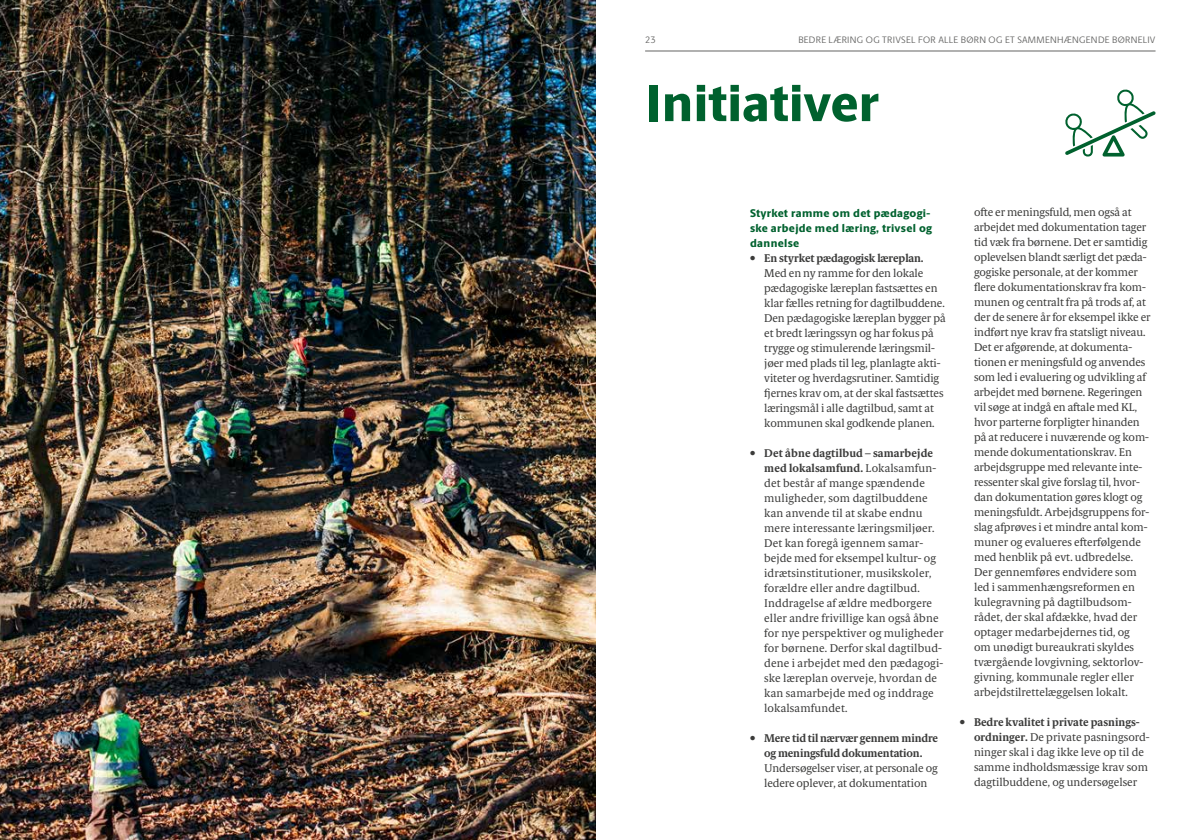
<style>
.page{position:relative;width:1191px;height:840px;background:#fff}
.page>*{position:absolute;margin:0;border:0;box-sizing:border-box;transform-origin:0 0}
.t1{font:800 52.5px "Berlingske Sans";letter-spacing:-.005em;color:#00612e}
.t2{font:11.25px/15px "Berlingske Serif Text";letter-spacing:-.01em;color:#3b3b3a}
.t3{font:11.25px/15px "Berlingske Serif Text";letter-spacing:.01em;color:#3b3b3a}
.t4{font:800 11.25px/15px "Berlingske Sans";letter-spacing:.03em;color:#00612e}
.t5{font:700 11.25px/15px "Berlingske Serif Text";letter-spacing:-.01em;color:#3b3b3a;text-align:center}
.t6{font:9.38px "Berlingske Sans";letter-spacing:.035em;color:#636362}
.s1{font-weight:700}
.s2{font-weight:400}
</style>
<div class="page">
<img style="left:0;top:0;width:595px;height:840px">
<svg style="left:1065px;top:89px;width:90px;height:67px"></svg>
<hr style="left:645px;top:51px;width:510px;height:1px;background:#636362">
<p class="t6" style="left:645px;top:33px;width:12px">23</p>
<p class="t6" style="left:798px;top:33px;width:358px">BEDRE LÆRING OG TRIVS EL FOR ALLE BØ RN OG ET SAMMEN-HÆNGENDE BØ RNELIV</p>
<h1 class="t1" style="left:645px;top:64px;width:235px">Initiativer</h1>
<p class="t4" style="left:750px;top:205px;width:183px">Styrket ramme om det pædagogi&shy;ske arbejde med læring, trivsel og dannelse</p>
<p class="t2" style="left:764px;top:250px;width:183px;text-indent:-14px">• <span class="s1">En styrket pædagogisk læreplan.<br></span>Med en ny ramme for den lokale pædagogiske læreplan fastsættes en klar fælles retning for dagtilbuddene.<br>Den pædagogiske læreplan bygger på et bredt læringssyn og har fokus på trygge og stimulerende læringsmil&shy;jøer med plads til leg, planlagte akti&shy;viteter og hverdagsrutiner. Samtidig fjernes krav om, at der skal fastsættes læringsmål i alle dagtilbud, samt at kommunen skal godkende planen.</p>
<p class="t3" style="left:764px;top:445px;width:181px;text-indent:-14px">• <span class="s1">Det åbne dagtilbud – samarbejde med lokalsamfund.</span> Lokalsamfun&shy;det består af mange spændende muligheder, som dagtilbuddene kan anvende til at skabe endnu mere interessante læringsmiljøer.<br>Det kan foregå igennem samar&shy;bejde med for eksempel kultur- og idrætsinstitutioner, musikskoler, forældre eller andre dagtilbud.<br>Inddragelse af ældre medborgere eller andre frivillige kan også åbne for nye perspektiver og muligheder for børnene. Derfor skal dagtilbud&shy;dene i arbejdet med den pædagogi&shy;ske læreplan overveje, hvordan de kan samarbejde med og inddrage lokalsamfundet.</p>
<p class="t5" style="left:750px;top:730px;width:189px"><span class="s2">•</span> Mere tid til nærvær gennem mindre og meningsfuld dokumentation.</p>
<p class="t2" style="left:764px;top:760px;width:175px">Undersøgelser viser, at personale og ledere oplever, at dokumentation</p>
<p class="t2" style="left:974px;top:205px;width:178px">ofte er meningsfuld, men også at arbejdet med dokumentation tager tid væk fra børnene. Det er samtidig oplevelsen blandt særligt det pæda&shy;gogiske personale, at der kommer flere dokumentationskrav fra kom&shy;munen og centralt fra på trods af, at der de senere år for eksempel ikke er indført nye krav fra statsligt niveau.<br>Det er afgørende, at dokumenta&shy;tionen er meningsfuld og anvendes som led i evaluering og udvikling af arbejdet med børnene. Regeringen vil søge at indgå en aftale med KL, hvor parterne forpligter hinanden på at reducere i nuværende og kom&shy;mende dokumentationskrav. En arbejdsgruppe med relevante inte&shy;ressenter skal give forslag til, hvor&shy;dan dokumentation gøres klogt og meningsfuldt. Arbejdsgruppens for&shy;slag afprøves i et mindre antal kom&shy;muner og evalueres efterfølgende med henblik på evt. udbredelse.<br>Der gennemføres endvidere som led i sammenhængsreformen en kulegravning på dagtilbudsom&shy;rådet, der skal afdække, hvad der optager medarbejdernes tid, og<br>om unødigt bureaukrati skyldes tværgående lovgivning, sektorlov&shy;givning, kommunale regler eller arbejdstilrettelæggelsen lokalt.</p>
<p class="t2" style="left:974px;top:715px;width:177px;text-indent:-14px">• <span class="s1">Bedre kvalitet i private pasnings&shy;ordninger.</span> De private pasningsord&shy;ninger skal i dag ikke leve op til de samme indholdsmæssige krav som dagtilbuddene, og undersøgelser</p>
</div>
